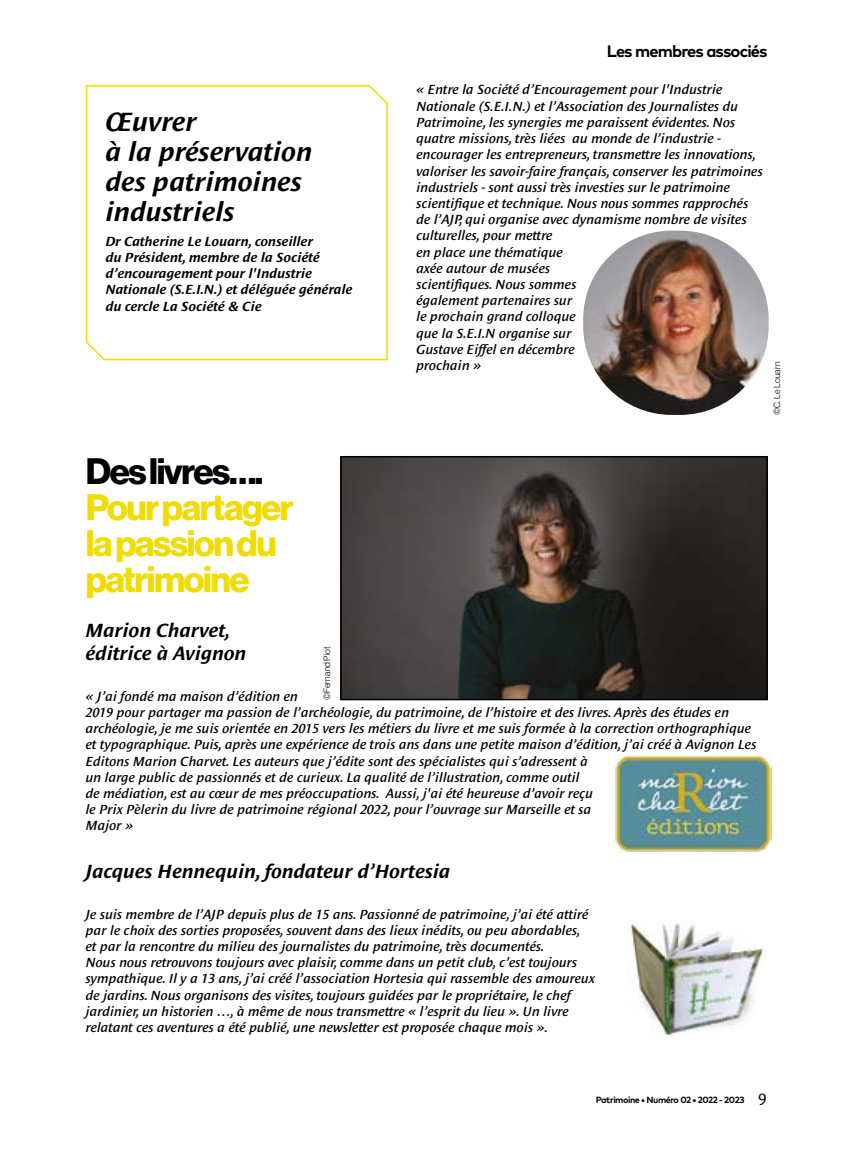
<style>
.page{position:relative;width:851px;height:1149px;background:#fff}
.page>*{position:absolute;margin:0;border:0;box-sizing:border-box;transform-origin:0 0}
.t1{font:36px/36px "N Haas Grotesk DS Pro 75 Bd";letter-spacing:-.04em;color:#f0dc00}
.t2{font:36px "N Haas Grotesk DS Pro 75 Bd";letter-spacing:-.04em;color:#000}
.t3{font:italic 700 27px/30px "Le Monde Sans Std";color:#000}
.t4{font:italic 700 19.5px/22.5px "Le Monde Sans Std";color:#000}
.t5{font:700 16.5px "Mark Pro";letter-spacing:-.055em;color:#000}
.t6{font:700 16.5px "Mark Pro";letter-spacing:-.075em;color:#000}
.t7{font:italic 600 13.5px/16.2px "Le Monde Sans Std";color:#000}
.t8{font:italic 700 13.5px/16.2px "Le Monde Sans Std";color:#000}
.t9{font:700 9px "Mark Pro";letter-spacing:-.05em;color:#000}
.t10{font:9px "N Haas Grotesk DS Pro 45 Lt";letter-spacing:.01em;color:#000}
.s1{font-family:"Le Monde Sans Std";font-weight:400;font-size:16.5px}
</style>
<div class="page">
<svg style="left:85px;top:85px;width:303px;height:276px"></svg>
<img style="left:626px;top:923px;width:138px;height:114px">
<img style="left:343px;top:459px;width:421px;height:238px">
<div style="left:340px;top:456px;width:427px;height:244px;border:2px solid #000"></div>
<img style="left:614px;top:754px;width:157px;height:98px">
<img style="left:583px;top:230px;width:185px;height:185px">
<h2 class="t3" style="left:106px;top:107px;width:208px">Œuvrer<br>à la préservation des patrimoines industriels</h2>
<p class="t8" style="left:106px;top:233px;width:248px">Dr Catherine Le Louarn, conseiller<br>du Président, membre de la Société d’encouragement pour l'Industrie Nationale (S.E.I.N.) et déléguée générale du cercle La Société &amp; Cie</p>
<p class="t5" style="left:606px;top:39px;width:162px">Les membres associés</p>
<p class="t6" style="left:705px;top:39px;width:64px">Rubrique</p>
<p class="t7" style="left:416px;top:82px;width:348px">« Entre la Société d’Encouragement pour l'Industrie Nationale (S.E.I.N.) et l’Association des Journalistes du Patrimoine, les synergies me paraissent évidentes. Nos quatre missions, très liées au monde de l’industrie - encourager les entrepreneurs, transmettre les innovations, valoriser les savoir-faire français, conserver les patrimoines industriels - sont aussi très investies sur le patrimoine scientifique et technique. Nous nous sommes rapprochés de l’AJP, qui organise avec dynamisme nombre de visites culturelles, pour mettre<br>en place une thématique<br>axée autour de musées<br>scientifiques. Nous sommes<br>également partenaires sur<br>le prochain grand colloque<br>que la S.E.I.N organise sur<br>Gustave Eiffel en décembre<br>prochain »</p>
<p class="t10" style="left:772px;top:415px;width:55px;rotate:-90deg">©C. Le Louarn</p>
<h1 class="t2" style="left:86px;top:450px;width:179px">Des livres….</h1>
<h1 class="t1" style="left:86px;top:490px;width:209px">Pour partager la passion du patrimoine</h1>
<h3 class="t4" style="left:86px;top:619px;width:162px">Marion Charvet, éditrice à Avignon</h3>
<p class="t7" style="left:86px;top:687px;width:672px">« J’ai fondé ma maison d’édition en<br>2019 pour partager ma passion de l’archéologie, du patrimoine, de l’histoire et des livres. Après des études en archéologie, je me suis orientée en 2015 vers les métiers du livre et me suis formée à la correction orthographique et typographique. Puis, après une expérience de trois ans dans une petite maison d’édition, j’ai créé à Avignon Les Editons Marion Charvet. Les auteurs que j’édite sont des spécialistes qui s’adressent à<br>un large public de passionnés et de curieux. La qualité de l’illustration, comme outil<br>de médiation, est au cœur de mes préoccupations. Aussi, j'ai été heureuse d’avoir reçu<br>le Prix Pèlerin du livre de patrimoine régional 2022, pour l’ouvrage sur Marseille et sa<br>Major »</p>
<h3 class="t4" style="left:86px;top:859px;width:366px">Jacques Hennequin, fondateur d’Hortesia</h3>
<p class="t7" style="left:86px;top:905px;width:510px">Je suis membre de l’AJP depuis plus de 15 ans. Passionné de patrimoine, j’ai été attiré par le choix des sorties proposées, souvent dans des lieux inédits, ou peu abordables,<br>et par la rencontre du milieu des journalistes du patrimoine, très documentés.<br>Nous nous retrouvons toujours avec plaisir, comme dans un petit club, c’est toujours sympathique. Il y a 13 ans, j’ai créé l’association Hortesia qui rassemble des amoureux de jardins. Nous organisons des visites, toujours guidées par le propriétaire, le chef jardinier, un historien …, à même de nous transmettre « l’esprit du lieu ». Un livre relatant ces aventures a été publié, une newsletter est proposée chaque mois ».</p>
<p class="t10" style="left:322px;top:700px;width:55px;rotate:-90deg">©Fernand Piot</p>
<p class="t9" style="left:595px;top:1092px;width:172px">Patrimoine • Numéro 02 • 2022 - 2023 <span class="s1">9</span></p>
</div>
